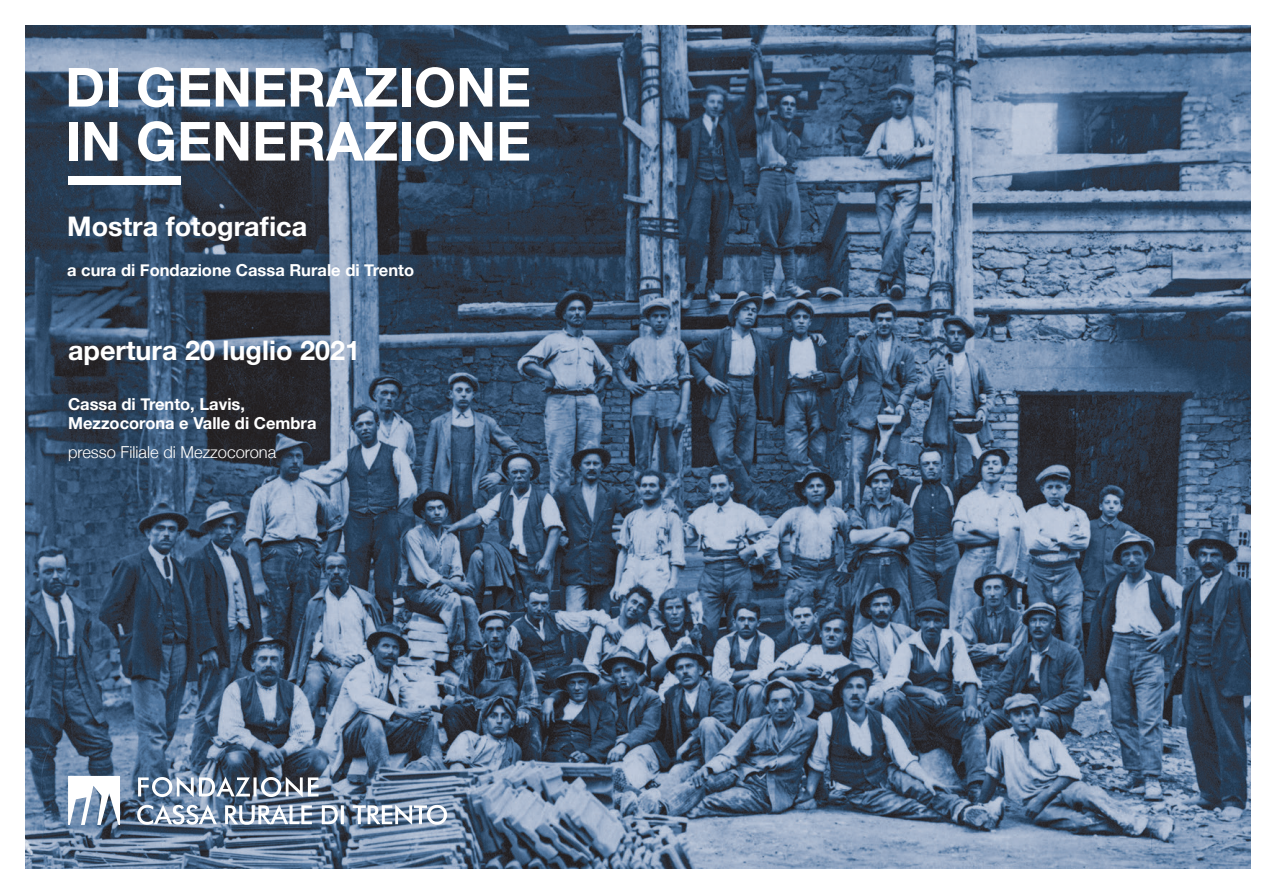
<style>
.page{position:relative;width:1276px;height:893px;background:#fff}
.page>*{position:absolute;margin:0;border:0;box-sizing:border-box;transform-origin:0 0}
.t1{font:700 54px "Helvetica Neue";color:#fff}
.t2{font:700 27px "Helvetica Neue";color:#fff}
.t3{font:700 16.5px "Helvetica Neue";color:#fff}
.t4{font:300 16.5px "Helvetica Neue";color:#fff}
</style>
<div class="page">
<img style="left:26px;top:26px;width:1224px;height:842px">
<div style="left:68px;top:177px;width:113px;height:8px;background:#fff"></div>
<svg style="left:138px;top:777px;width:180px;height:20px"></svg>
<svg style="left:137px;top:804px;width:310px;height:21px"></svg>
<svg style="left:68px;top:776px;width:52px;height:49px"></svg>
<p class="t1" style="left:65px;top:45px;width:467px">DI GENERAZIONE</p>
<p class="t1" style="left:65px;top:99px;width:467px">IN GENERAZIONE</p>
<p class="t2" style="left:67px;top:205px;width:241px">Mostra fotografica</p>
<p class="t3" style="left:67px;top:257px;width:348px">a cura di Fondazione Cassa Rurale di Trento</p>
<p class="t2" style="left:68px;top:329px;width:294px">apertura 20 luglio 2021</p>
<p class="t3" style="left:68px;top:391px;width:178px">Cassa di Trento, Lavis,</p>
<p class="t3" style="left:68px;top:410px;width:250px">Mezzocorona e Valle di Cembra</p>
<p class="t4" style="left:68px;top:439px;width:210px">presso Filiale di Mezzocorona</p>
</div>
